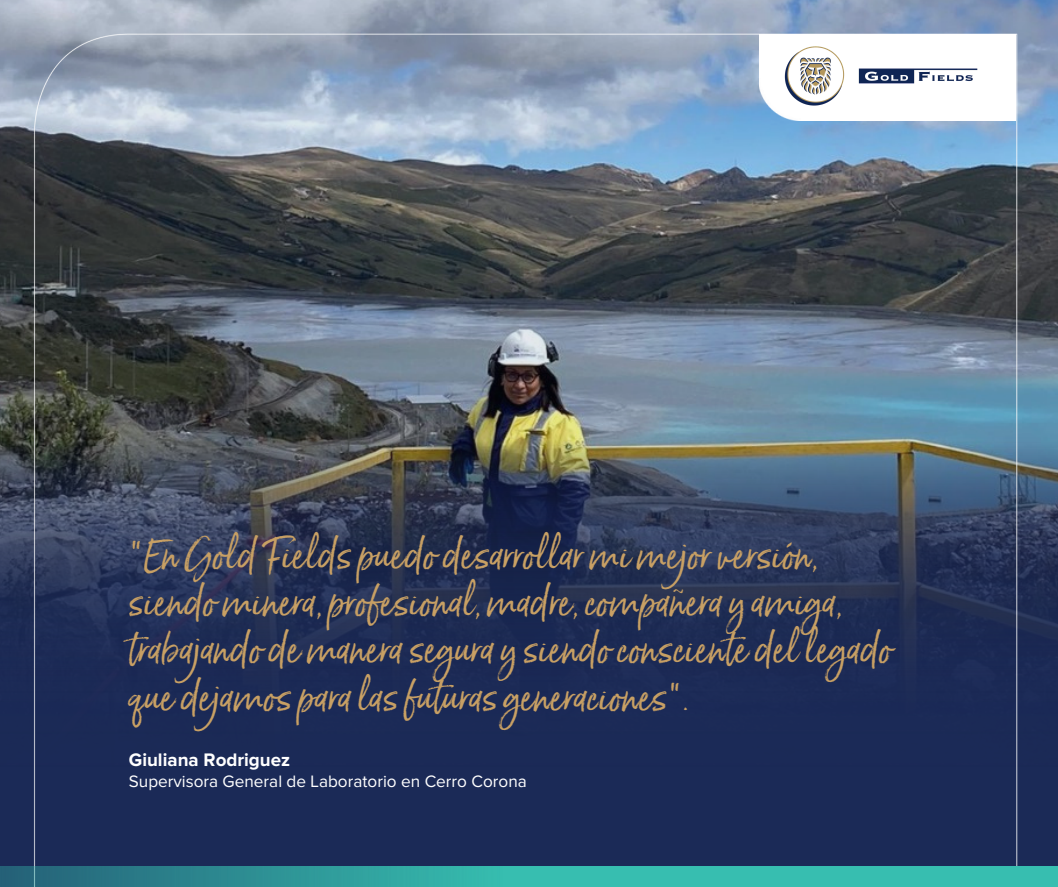
<style>
.page{position:relative;width:1058px;height:887px;background:#fff}
.page>*{position:absolute;margin:0;border:0;box-sizing:border-box;transform-origin:0 0}
.t1{font:39.15px/47.2px "Born Ready";color:#c8a064}
.t2{font:700 18.75px "Proxima Nova";color:#fff}
.t3{font:17.1px "Proxima Nova";color:#fff}
</style>
<div class="page">
<img style="left:0;top:0;width:1052px;height:866px">
<img style="left:0;top:866px;width:1058px;height:20px">
<img style="left:759px;top:34px;width:256px;height:86px">
<img style="left:770px;top:9px;width:224px;height:126px">
<p class="t1" style="left:129px;top:529px;width:765px">"En Gold Fields puedo desarrollar mi mejor versión, siendo minera, profesional, madre, compañera y amiga, trabajando de manera segura y siendo consciente del legado que dejamos para las futuras generaciones".</p>
<p class="t2" style="left:129px;top:751px;width:163px">Giuliana Rodriguez</p>
<p class="t3" style="left:129px;top:773px;width:399px">Supervisora General de Laboratorio en Cerro Corona</p>
</div>
